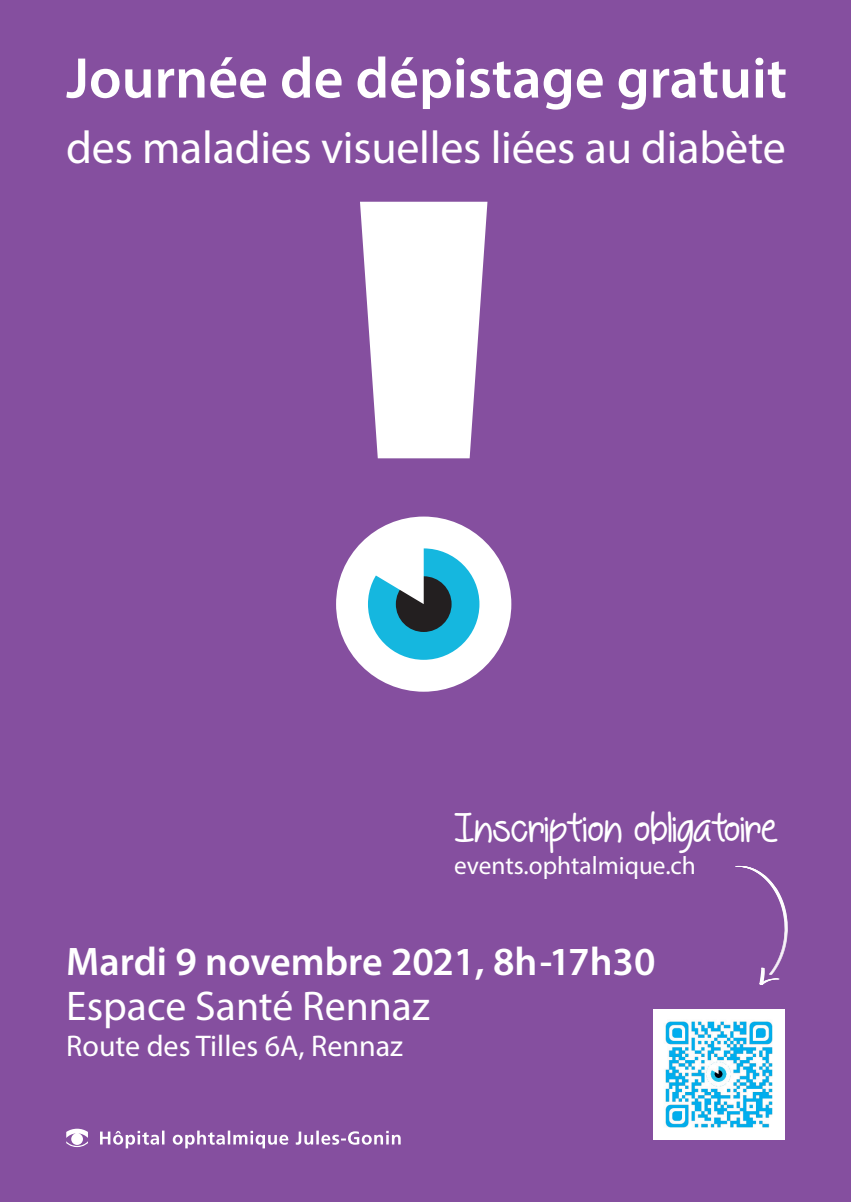
<style>
.page{position:relative;width:851px;height:1202px;background:#fff}
.page>*{position:absolute;margin:0;border:0;box-sizing:border-box;transform-origin:0 0}
.t1{font:600 57.8px "Myriad Pro";color:#fff}
.t2{font:46px "Myriad Pro";letter-spacing:-.005em;color:#fff}
.t3{font:44.4px "Behind Blue Eyes";color:#fff}
.t4{font:41.6px "Myriad Pro";color:#fff}
.t5{font:600 40px "Myriad Pro";color:#fff}
.t6{font:30px "Myriad Pro";color:#fff}
.t7{font:25.4px "Myriad Pro";color:#fff}
</style>
<div class="page">
<div style="left:0;top:0;width:850px;height:1202px;background:#854f9f"></div>
<svg style="left:360px;top:202px;width:127px;height:256px;background:#eee7f1"></svg>
<div style="left:336px;top:517px;width:175px;height:175px;background:#fff;border-radius:50%"></div>
<div style="left:368px;top:548px;width:111px;height:112px;background:#15b7df;border-radius:50%"></div>
<div style="left:396px;top:576px;width:55px;height:56px;background:#231f20;border-radius:50%"></div>
<svg style="left:369px;top:548px;width:54px;height:56px"></svg>
<svg style="left:100px;top:1130px;width:300px;height:18px"></svg>
<svg style="left:66px;top:1129px;width:22px;height:18px"></svg>
<img style="left:653px;top:1009px;width:131px;height:131px">
<svg style="left:735px;top:866px;width:53px;height:119px"></svg>
<p class="t1" style="left:66px;top:41px;width:722px">Journée de dépistage gratuit</p>
<p class="t2" style="left:66px;top:119px;width:721px">des maladies visuelles liées au diabète</p>
<p class="t3" style="left:454px;top:802px;width:325px">Inscription obligatoire</p>
<p class="t7" style="left:454px;top:850px;width:243px">events.ophtalmique.ch</p>
<p class="t5" style="left:66px;top:936px;width:590px">Mardi 9 novembre 2021, 8h-17h30</p>
<p class="t4" style="left:66px;top:981px;width:365px">Espace Santé Rennaz</p>
<p class="t6" style="left:66px;top:1028px;width:338px">Route des Tilles 6A, Rennaz</p>
</div>
